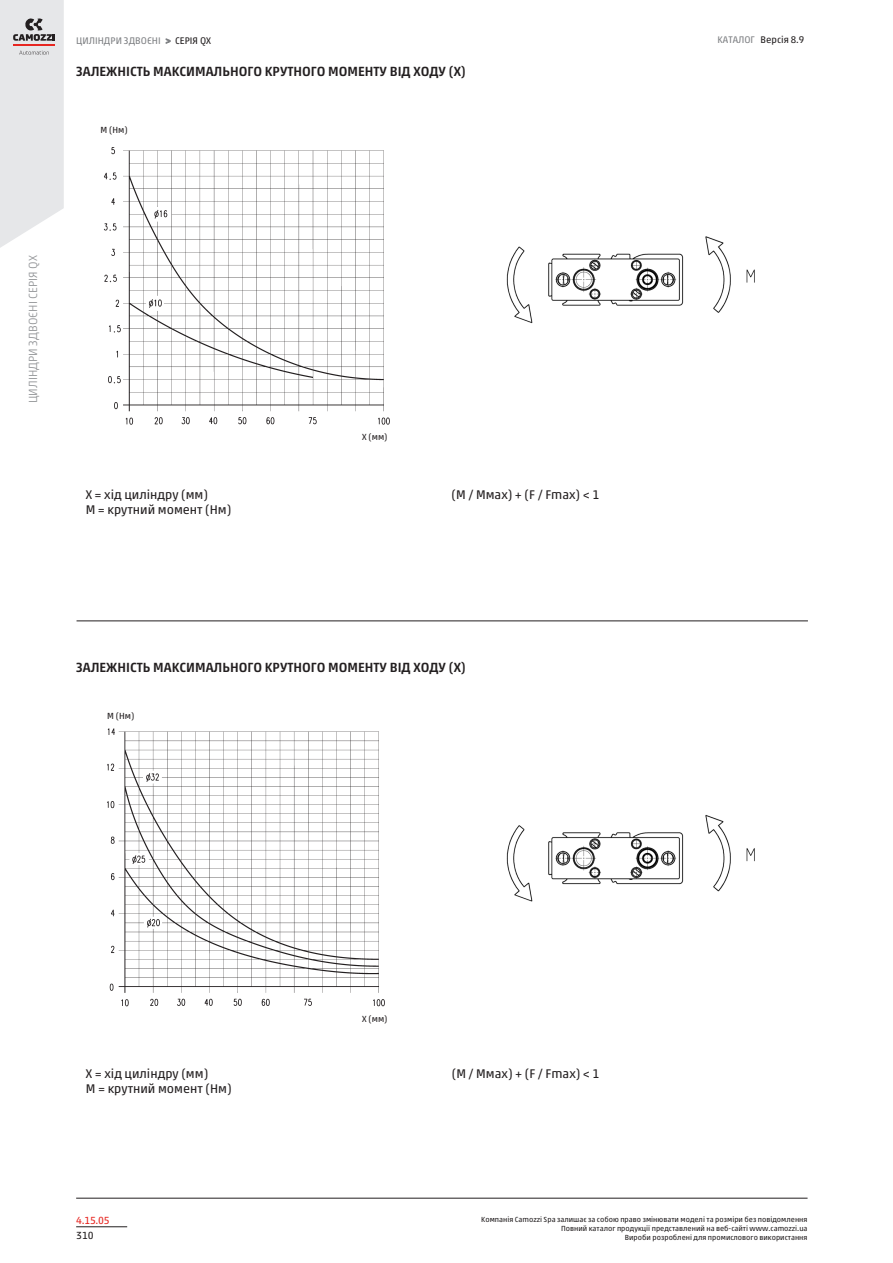
<style>
.page{position:relative;width:893px;height:1263px;background:#fff}
.page>*{position:absolute;margin:0;border:0;box-sizing:border-box;transform-origin:0 0}
.tpblockTitle_value{font:500 13.5px "Akko W1 G";color:#231f20}
.normal_value{font:12.75px "Akko W1 G";color:#231f20}
.t1{font:300 12px "Akko W1 G";color:#939598}
.secL{font:10.5px "Akko W1 G";color:#e72621}
.t2{font:10.5px "Akko W1 G";color:#231f20}
.t3{font:9.75px "Akko W1 G";color:#808285}
.t4{font:9.75px "Akko W1 G";color:#231f20}
.t5{font:9px "Akko W1 G";color:#231f20}
.t6{font:7.5px/9px "Akko W1 G";color:#231f20;text-align:right}
.s1{color:#231f20}
.s2{color:#808285}
</style>
<div class="page">
<svg style="left:0;top:0;width:64px;height:248px"></svg>
<hr style="left:13px;top:44px;width:42px;height:2px;background:#e72621">
<hr style="left:76px;top:1226px;width:51px;height:1px;background:#231f20">
<hr style="left:77px;top:621px;width:731px;height:1px;background:#231f20">
<hr style="left:76px;top:1198px;width:731px;height:1px;background:#231f20">
<img style="left:506px;top:236px;width:249px;height:88px">
<img style="left:506px;top:815px;width:249px;height:87px">
<img style="left:103px;top:147px;width:287px;height:278px">
<img style="left:107px;top:728px;width:278px;height:279px">
<h3 class="t3" style="left:76px;top:33px;width:136px">ЦИЛІНДРИ ЗДВОЄНІ &gt; <span class="s1">СЕРІЯ QX</span></h3>
<h3 class="t4" style="left:718px;top:33px;width:88px"><span class="s2">КАТАЛОГ</span> Версія 8.9</h3>
<p class="tpblockTitle_value" style="left:76px;top:62px;width:391px">ЗАЛЕЖНІСТЬ МАКСИМАЛЬНОГО КРУТНОГО МОМЕНТУ ВІД ХОДУ (Х)</p>
<p class="t5" style="left:101px;top:123px;width:29px">М (Нм)</p>
<h3 class="t1" style="left:24px;top:403px;width:150px;rotate:-90deg">ЦИЛІНДРИ ЗДВОЄНІ СЕРІЯ QX</h3>
<p class="normal_value" style="left:86px;top:485px;width:124px">X = хід циліндру (мм)</p>
<p class="normal_value" style="left:86px;top:501px;width:147px">M = крутний момент (Нм)</p>
<p class="t5" style="left:362px;top:431px;width:27px">X (мм)</p>
<p class="normal_value" style="left:452px;top:485px;width:149px">(М / Ммах) + (F / Fmax) &lt; 1</p>
<p class="tpblockTitle_value" style="left:76px;top:657px;width:391px">ЗАЛЕЖНІСТЬ МАКСИМАЛЬНОГО КРУТНОГО МОМЕНТУ ВІД ХОДУ (Х)</p>
<p class="t5" style="left:107px;top:709px;width:29px">М (Нм)</p>
<p class="normal_value" style="left:86px;top:1064px;width:124px">X = хід циліндру (мм)</p>
<p class="normal_value" style="left:86px;top:1079px;width:147px">M = крутний момент (Нм)</p>
<p class="t5" style="left:362px;top:1012px;width:27px">X (мм)</p>
<p class="normal_value" style="left:452px;top:1064px;width:149px">(М / Ммах) + (F / Fmax) &lt; 1</p>
<p class="secL" style="left:76px;top:1212px;width:35px">4.15.05</p>
<p class="t6" style="left:481px;top:1214px;width:328px">Компанія Camozzi Spa залишає за собою право змінювати моделі та розміри без повідомлення<br>Повний каталог продукції представлений на веб-сайті www.camozzi.ua</p>
<h3 class="t2" style="left:76px;top:1228px;width:19px">310</h3>
<p class="t6" style="left:625px;top:1232px;width:184px">Вироби розроблені для промислового використання</p>
</div>
